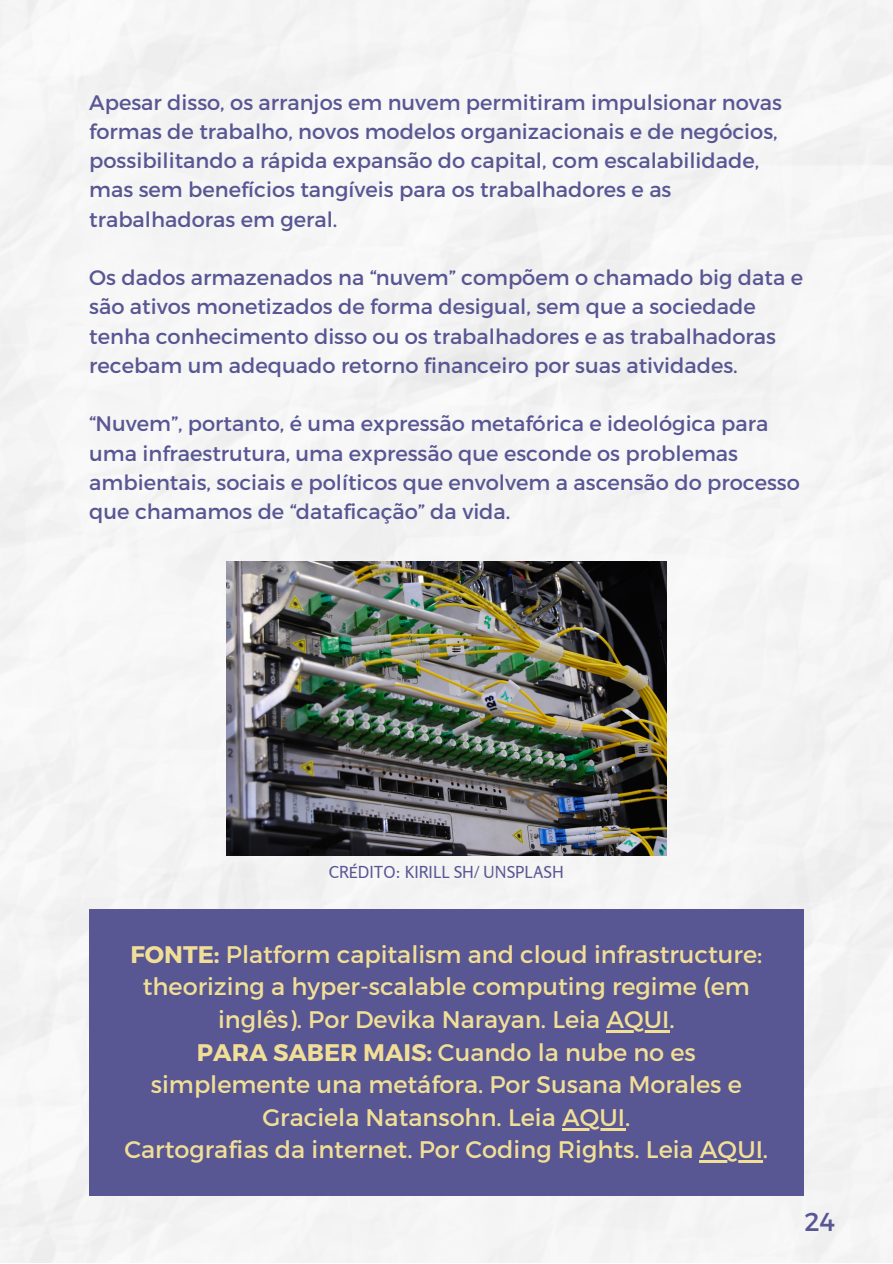
<style>
.page{position:relative;width:893px;height:1264px;background:#fff}
.page>*{position:absolute;margin:0;border:0;box-sizing:border-box;transform-origin:0 0}
.t1{font:25.95px "Montserrat";color:#585693}
.t2{font:24px/32.5px "Montserrat";color:#f1df97;text-align:center}
.t3{font:21px/29.2px "Montserrat";color:#585693}
.t4{font:16.5px "Rosario";color:#585693}
.s1{font-weight:700}
</style>
<div class="page">
<div style="left:0;top:0;width:892px;height:1262px;background:#f5f5f5"></div>
<div style="left:89px;top:909px;width:714px;height:286px;background:#585693"></div>
<img style="left:226px;top:561px;width:441px;height:295px">
<hr style="left:606px;top:1030px;width:63px;height:2px;background:#f1df97">
<hr style="left:562px;top:1127px;width:63px;height:3px;background:#f1df97">
<hr style="left:699px;top:1160px;width:63px;height:2px;background:#f1df97">
<p class="t3" style="left:89px;top:86px;width:694px">Apesar disso, os arranjos em nuvem permitiram impulsionar novas formas de trabalho, novos modelos organizacionais e de negócios, possibilitando a rápida expansão do capital, com escalabilidade, mas sem benefícios tangíveis para os trabalhadores e as trabalhadoras em geral.</p>
<p class="t3" style="left:89px;top:262px;width:715px">Os dados armazenados na “nuvem” compõem o chamado big data e são ativos monetizados de forma desigual, sem que a sociedade tenha conhecimento disso ou os trabalhadores e as trabalhadoras recebam um adequado retorno financeiro por suas atividades.</p>
<p class="t3" style="left:89px;top:408px;width:712px">“Nuvem”, portanto, é uma expressão metafórica e ideológica para uma infraestrutura, uma expressão que esconde os problemas ambientais, sociais e políticos que envolvem a ascensão do processo que chamamos de “dataficação” da vida.</p>
<p class="t4" style="left:329px;top:862px;width:236px">CRÉDITO: KIRILL SH/ UNSPLASH</p>
<p class="t2" style="left:130px;top:936px;width:633px"><span class="s1">FONTE:</span> Platform capitalism and cloud infrastructure: theorizing a hyper-scalable computing regime (em inglês). Por Devika Narayan. Leia AQUI.</p>
<p class="t2" style="left:151px;top:1034px;width:592px"><span class="s1">PARA SABER MAIS:</span> Cuando la nube no es simplemente una metáfora. Por Susana Morales e<br>Graciela Natansohn. Leia AQUI.</p>
<p class="t2" style="left:124px;top:1132px;width:645px">Cartografias da internet. Por Coding Rights. Leia AQUI.</p>
<p class="t1" style="left:804px;top:1205px;width:32px">24</p>
</div>
